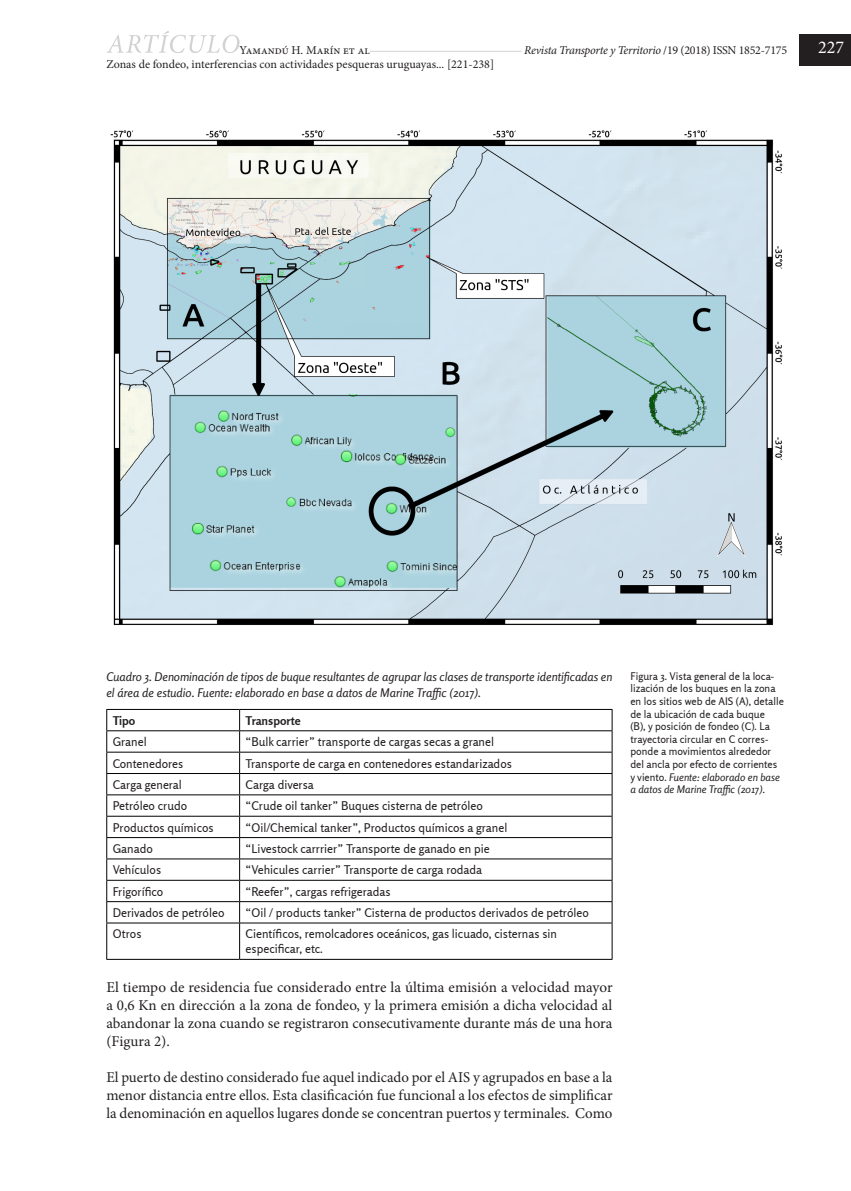
<style>
.page{position:relative;width:851px;height:1191px;background:#fff}
.page>*{position:absolute;margin:0;border:0;box-sizing:border-box;transform-origin:0 0}
.t1{font:18px "Minion Pro";color:#fff}
.Art____Texto_princip{font:15px/18px "Minion Pro";color:#231f20;text-align:justify}
.Tabla____Contenido{font:12px/15px "Rosario";color:#231f20}
.Art____subt_4_y_cuad{font:italic 12px/15.8px "Rosario";color:#231f20}
.t2{font:12px "Minion Pro";color:#231f20}
.t3{font:italic 12px "Minion Pro";letter-spacing:-.025em;color:#231f20}
.Tabla____Contenido-2{font:700 12px "Rosario";color:#231f20}
.Nota_al_pie_o_Img{font:10.5px/12.6px "Rosario";color:#231f20}
.s1{font-style:normal}
.s2{font-style:italic}
</style>
<div class="page">
<hr style="left:106px;top:51px;width:546px;height:1px;background:#d1d2d4">
<div style="left:521px;top:43px;width:266px;height:15px;background:#fff"></div>
<div style="left:799px;top:35px;width:51px;height:31px;background:#231f20"></div>
<svg style="left:106px;top:31px;width:133px;height:22px"></svg>
<div style="left:239px;top:43px;width:131px;height:15px;background:#fff"></div>
<hr style="left:106px;top:709px;width:133px;height:1px;background:#000">
<hr style="left:239px;top:709px;width:373px;height:1px;background:#000">
<hr style="left:106px;top:730px;width:133px;height:1px;background:#000">
<hr style="left:239px;top:730px;width:373px;height:1px;background:#000">
<hr style="left:106px;top:752px;width:133px;height:1px;background:#000">
<hr style="left:239px;top:752px;width:373px;height:1px;background:#000">
<hr style="left:106px;top:773px;width:133px;height:1px;background:#000">
<hr style="left:239px;top:773px;width:373px;height:1px;background:#000">
<hr style="left:106px;top:794px;width:133px;height:1px;background:#000">
<hr style="left:239px;top:794px;width:373px;height:1px;background:#000">
<hr style="left:106px;top:816px;width:133px;height:1px;background:#000">
<hr style="left:239px;top:816px;width:373px;height:1px;background:#000">
<hr style="left:106px;top:837px;width:133px;height:1px;background:#000">
<hr style="left:239px;top:837px;width:373px;height:1px;background:#000">
<hr style="left:106px;top:858px;width:133px;height:1px;background:#000">
<hr style="left:239px;top:858px;width:373px;height:1px;background:#000">
<hr style="left:106px;top:880px;width:133px;height:1px;background:#000">
<hr style="left:239px;top:880px;width:373px;height:1px;background:#000">
<hr style="left:106px;top:901px;width:133px;height:1px;background:#000">
<svg style="left:106px;top:710px;width:1px;height:212px"></svg>
<hr style="left:239px;top:901px;width:373px;height:1px;background:#000">
<svg style="left:239px;top:710px;width:1px;height:212px"></svg>
<svg style="left:611px;top:710px;width:1px;height:212px"></svg>
<hr style="left:106px;top:922px;width:133px;height:1px;background:#000">
<hr style="left:106px;top:923px;width:1px;height:36px;background:#000">
<hr style="left:239px;top:922px;width:373px;height:1px;background:#000">
<hr style="left:239px;top:923px;width:1px;height:36px;background:#000">
<hr style="left:611px;top:923px;width:1px;height:36px;background:#000">
<hr style="left:106px;top:959px;width:133px;height:1px;background:#000">
<hr style="left:239px;top:959px;width:373px;height:1px;background:#000">
<img style="left:110px;top:130px;width:673px;height:495px">
<p class="t2" style="left:239px;top:42px;width:132px">Yamandú H. Marín et al</p>
<p class="t3" style="left:524px;top:41px;width:264px">Revista Transporte y Territorio <span class="s1">/19 (2018) ISSN 1852-7175</span></p>
<h1 class="t1" style="left:818px;top:36px;width:27px">227</h1>
<p class="t2" style="left:106px;top:56px;width:389px">Zonas de fondeo, interferencias con actividades pesqueras uruguayas... [221-238]</p>
<p class="Art____subt_4_y_cuad" style="left:106px;top:669px;width:507px">Cuadro 3. Denominación de tipos de buque resultantes de agrupar las clases de transporte identificadas en el área de estudio. Fuente: elaborado en base a datos de Marine Traffic (2017).</p>
<p class="Tabla____Contenido-2" style="left:113px;top:713px;width:24px">Tipo</p>
<p class="Tabla____Contenido-2" style="left:245px;top:713px;width:57px">Transporte</p>
<p class="Tabla____Contenido" style="left:113px;top:734px;width:35px">Granel</p>
<p class="Tabla____Contenido" style="left:245px;top:734px;width:250px">“Bulk carrier” transporte de cargas secas a granel</p>
<p class="Tabla____Contenido" style="left:113px;top:755px;width:72px">Contenedores</p>
<p class="Tabla____Contenido" style="left:245px;top:755px;width:268px">Transporte de carga en contenedores estandarizados</p>
<p class="Tabla____Contenido" style="left:113px;top:777px;width:71px">Carga general</p>
<p class="Tabla____Contenido" style="left:245px;top:777px;width:70px">Carga diversa</p>
<p class="Tabla____Contenido" style="left:113px;top:798px;width:76px">Petróleo crudo</p>
<p class="Tabla____Contenido" style="left:245px;top:798px;width:239px">“Crude oil tanker” Buques cisterna de petróleo</p>
<p class="Tabla____Contenido" style="left:113px;top:819px;width:102px">Productos químicos</p>
<p class="Tabla____Contenido" style="left:245px;top:819px;width:263px">“Oil/Chemical tanker”, Productos químicos a granel</p>
<p class="Tabla____Contenido" style="left:113px;top:841px;width:42px">Ganado</p>
<p class="Tabla____Contenido" style="left:245px;top:841px;width:245px">“Livestock carrrier” Transporte de ganado en pie</p>
<p class="Tabla____Contenido" style="left:113px;top:862px;width:50px">Vehículos</p>
<p class="Tabla____Contenido" style="left:245px;top:862px;width:238px">“Vehicules carrier” Transporte de carga rodada</p>
<p class="Tabla____Contenido" style="left:113px;top:884px;width:52px">Frigorífico</p>
<p class="Tabla____Contenido" style="left:245px;top:884px;width:146px">“Reefer”, cargas refrigeradas</p>
<p class="Tabla____Contenido" style="left:113px;top:905px;width:113px">Derivados de petróleo</p>
<p class="Tabla____Contenido" style="left:245px;top:905px;width:345px">“Oil / products tanker” Cisterna de productos derivados de petróleo</p>
<p class="Tabla____Contenido" style="left:113px;top:926px;width:30px">Otros</p>
<p class="Tabla____Contenido" style="left:245px;top:926px;width:313px">Científicos, remolcadores oceánicos, gas licuado, cisternas sin especificar, etc.</p>
<p class="Art____Texto_princip" style="left:106px;top:978px;width:507px">El tiempo de residencia fue considerado entre la última emisión a velocidad mayor a 0,6 Kn en dirección a la zona de fondeo, y la primera emisión a dicha velocidad al abandonar la zona cuando se registraron consecutivamente durante más de una hora (Figura 2).</p>
<p class="Art____Texto_princip" style="left:106px;top:1068px;width:507px">El puerto de destino considerado fue aquel indicado por el AIS y agrupados en base a la menor distancia entre ellos. Esta clasificación fue funcional a los efectos de simplificar la denominación en aquellos lugares donde se concentran puertos y terminales. Como</p>
<p class="Nota_al_pie_o_Img" style="left:630px;top:670px;width:155px">Figura 3. Vista general de la loca&shy;lización de los buques en la zona en los sitios web de AIS (A), detalle de la ubicación de cada buque<br>(B), y posición de fondeo (C). La trayectoria circular en C corres&shy;ponde a movimientos alrededor del ancla por efecto de corrientes y viento. <span class="s2">Fuente: elaborado en base a datos de Marine Traffic (2017).</span></p>
</div>
